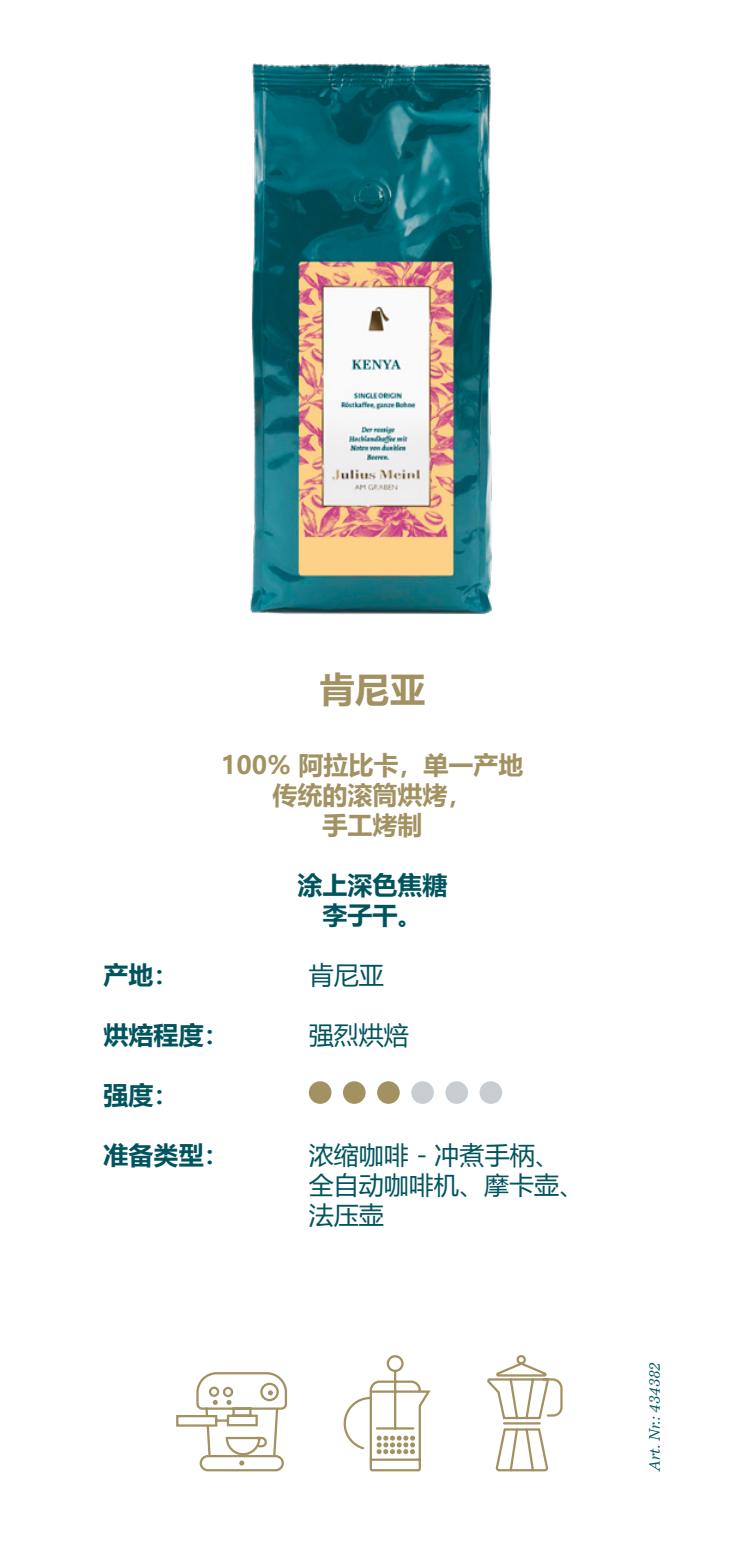
<style>
.page{position:relative;width:745px;height:1560px;background:#fff}
.page>*{position:absolute;margin:0;border:0;box-sizing:border-box;transform-origin:0 0}
.t1{font:700 35px "Microsoft Ya Hei";color:#a29161}
.t2{font:25px/30px "Microsoft Ya Hei";color:#00545e}
.t3{font:700 25px/30px "Microsoft Ya Hei";color:#00545e;text-align:center}
.t4{font:700 25px/30px "Microsoft Ya Hei";color:#a29161;text-align:center}
.t5{font:italic 15px "Bressay";color:#00545e}
</style>
<div class="page">
<div style="left:308px;top:1081px;width:23px;height:22px;background:#a29161;border-radius:50%"></div>
<div style="left:343px;top:1081px;width:22px;height:22px;background:#a29161;border-radius:50%"></div>
<div style="left:377px;top:1081px;width:22px;height:22px;background:#a29161;border-radius:50%"></div>
<div style="left:411px;top:1081px;width:22px;height:22px;background:#c6ced4;border-radius:50%"></div>
<div style="left:445px;top:1081px;width:22px;height:22px;background:#c6ced4;border-radius:50%"></div>
<div style="left:479px;top:1081px;width:23px;height:22px;background:#c6ced4;border-radius:50%"></div>
<svg style="left:343px;top:1355px;width:88px;height:117px"></svg>
<svg style="left:487px;top:1355px;width:76px;height:117px"></svg>
<svg style="left:176px;top:1372px;width:112px;height:100px"></svg>
<img style="left:249px;top:63px;width:243px;height:551px">
<h1 class="t1" style="left:320px;top:664px;width:107px">肯尼亚</h1>
<p class="t4" style="left:221px;top:748px;width:304px">100% 阿拉比卡，单一产地传统的滚筒烘烤，<br>手工烤制</p>
<p class="t3" style="left:297px;top:868px;width:152px">涂上深色焦糖李子干。</p>
<p class="t3" style="left:103px;top:958px;width:76px">产地：</p>
<p class="t2" style="left:308px;top:958px;width:76px">肯尼亚</p>
<p class="t3" style="left:103px;top:1018px;width:126px">烘焙程度：</p>
<p class="t2" style="left:308px;top:1018px;width:101px">强烈烘焙</p>
<p class="t3" style="left:103px;top:1078px;width:76px">强度：</p>
<p class="t3" style="left:103px;top:1138px;width:127px">准备类型：</p>
<p class="t2" style="left:308px;top:1138px;width:276px">浓缩咖啡 - 冲煮手柄、全自动咖啡机、摩卡壶、法压壶</p>
<p class="t5" style="left:645px;top:1470px;width:110px;rotate:-90deg">Art. Nr.: 434382</p>
</div>
